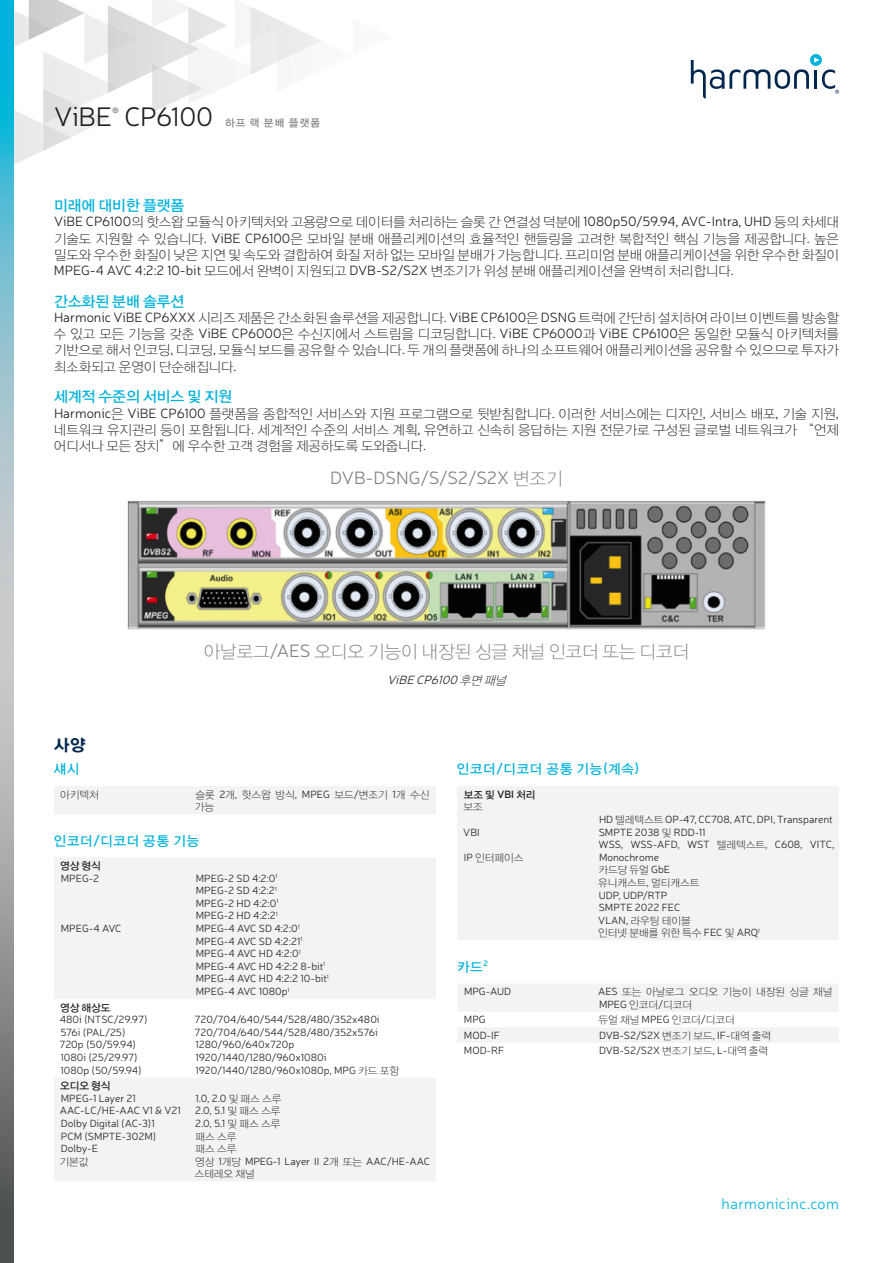
<style>
.page{position:relative;width:893px;height:1263px;background:#fff}
.page>*{position:absolute;margin:0;border:0;box-sizing:border-box;transform-origin:0 0}
.t1{font:300 27px "Neris";letter-spacing:-.01em;color:#231f20}
.t2{font:18px "YDIYGO310";color:#808285}
.t3{font:300 18px "Neris";color:#808285}
.t4{font:16.5px "YDIYGO350";color:#00264d}
.t5{font:15px "YDIYGO330";color:#00b2dc}
.t6{font:300 15px "Neris";letter-spacing:.03em;color:#00b2dc}
.t7{font:13.5px/16.2px "YDIYGO310";color:#231f20;text-align:justify}
.t8{font:13.5px "YDIYGO330";letter-spacing:.055em;color:#00b2dc}
.t9{font:italic 300 12px "Neris";color:#231f20}
.t10{font:300 10.5px/12.6px "Neris";color:#231f20}
.t11{font:10.5px/12.6px "YDIYGO310";color:#231f20}
.t12{font:10.5px "YDIYGO330";color:#231f20}
.t13{font:10.5px "YDIYGO330";letter-spacing:.12em;color:#808285}
.t14{font:300 7.8px "Neris";color:#231f20}
.s1{font-family:"Neris";font-weight:300}
.s2{font-family:"YDIYGO310";font-weight:400}
.s3{font-family:"Neris";font-weight:600}
</style>
<div class="page">
<svg style="left:14px;top:0;width:307px;height:164px"></svg>
<svg style="left:810px;top:54px;width:12px;height:12px"></svg>
<svg style="left:691px;top:57px;width:148px;height:42px"></svg>
<svg style="left:0;top:0;width:14px;height:1263px;background:#82a9b2"></svg>
<img style="left:127px;top:500px;width:639px;height:130px">
<div style="left:54px;top:786px;width:382px;height:28px;background:#f2f3f4"></div>
<svg style="left:54px;top:858px;width:382px;height:323px;fill:#f2f3f4"></svg>
<div style="left:457px;top:786px;width:382px;height:154px;background:#f2f3f4"></div>
<svg style="left:457px;top:984px;width:382px;height:59px"></svg>
<h1 class="t1" style="left:54px;top:100px;width:60px">ViBE</h1>
<p class="t14" style="left:113px;top:105px;width:8px">®</p>
<h1 class="t1" style="left:125px;top:100px;width:90px">CP6100</h1>
<p class="t13" style="left:225px;top:117px;width:97px">하프 랙 분배 플랫폼</p>
<h3 class="t5" style="left:54px;top:197px;width:132px">미래에 대비한 플랫폼</h3>
<p class="t7" style="left:54px;top:214px;width:786px"><span class="s1">ViBE CP6100</span>의 핫스왑 모듈식 아키텍처와 고용량으로 데이터를 처리하는 슬롯 간 연결성 덕분에 <span class="s1">1080p50/59.94, AVC-Intra, UHD</span> 등의 차세대 기술도 지원할 수 있습니다<span class="s1">. ViBE CP6100</span>은 모바일 분배 애플리케이션의 효율적인 핸들링을 고려한 복합적인 핵심 기능을 제공합니다<span class="s1">.</span> 높은 밀도와 우수한 화질이 낮은 지연 및 속도와 결합하여 화질 저하 없는 모바일 분배가 가능합니다<span class="s1">.</span> 프리미엄 분배 애플리케이션을 위한 우수한 화질이 <span class="s1">MPEG-4 AVC 4:2:2 10-bit</span> 모드에서 완벽이 지원되고 <span class="s1">DVB-S2/S2X</span> 변조기가 위성 분배 애플리케이션을 완벽히 처리합니다<span class="s1">.</span></p>
<h3 class="t5" style="left:54px;top:293px;width:132px">간소화된 분배 솔루션</h3>
<p class="t7" style="left:54px;top:310px;width:787px"><span class="s1">Harmonic ViBE CP6XXX</span> 시리즈 제품은 간소화된 솔루션을 제공합니다<span class="s1">. ViBE CP6100</span>은 <span class="s1">DSNG</span> 트럭에 간단히 설치하여 라이브 이벤트를 방송할 수 있고 모든 기능을 갖춘 <span class="s1">ViBE CP6000</span>은 수신지에서 스트림을 디코딩합니다<span class="s1">. ViBE CP6000</span>과 <span class="s1">ViBE CP6100</span>은 동일한 모듈식 아키텍처를 기반으로 해서 인코딩<span class="s1">,</span> 디코딩<span class="s1">,</span> 모듈식 보드를 공유할 수 있습니다<span class="s1">.</span> 두 개의 플랫폼에 하나의 소프트웨어 애플리케이션을 공유할 수 있으므로 투자가 최소화되고 운영이 단순해집니다<span class="s1">.</span></p>
<h3 class="t5" style="left:54px;top:388px;width:180px">세계적 수준의 서비스 및 지원</h3>
<p class="t7" style="left:54px;top:406px;width:786px"><span class="s1">Harmonic</span>은 <span class="s1">ViBE CP6100</span> 플랫폼을 종합적인 서비스와 지원 프로그램으로 뒷받침합니다<span class="s1">.</span> 이러한 서비스에는 디자인<span class="s1">,</span> 서비스 배포<span class="s1">,</span> 기술 지원<span class="s1">, </span>네트워크 유지관리 등이 포함됩니다<span class="s1">.</span> 세계적인 수준의 서비스 계획<span class="s1">,</span> 유연하고 신속히 응답하는 지원 전문가로 구성된 글로벌 네트워크가 “언제 어디서나 모든 장치”에 우수한 고객 경험을 제공하도록 도와줍니다<span class="s1">.</span></p>
<h2 class="t3" style="left:330px;top:467px;width:234px">DVB-DSNG/S/S2/S2X <span class="s2">변조기</span></h2>
<h3 class="t4" style="left:54px;top:737px;width:33px">사양</h3>
<h2 class="t2" style="left:204px;top:642px;width:487px">아날로그<span class="s1">/AES</span> 오디오 기능이 내장된 싱글 채널 인코더 또는 디코더</h2>
<p class="t9" style="left:387px;top:672px;width:124px">ViBECP6100 <span class="s2">후면 패널</span></p>
<p class="t8" style="left:54px;top:762px;width:27px">섀시</p>
<p class="t11" style="left:60px;top:788px;width:40px">아키텍처</p>
<p class="t11" style="left:195px;top:788px;width:236px">슬롯 <span class="s1">2</span>개<span class="s1">,</span> 핫스왑 방식<span class="s1">, MPEG</span> 보드<span class="s1">/</span>변조기 <span class="s1">1</span>개 수신 가능</p>
<p class="t8" style="left:54px;top:833px;width:147px">인코더<span class="s3">/</span>디코더 공통 기능</p>
<p class="t12" style="left:60px;top:860px;width:42px">영상 형식</p>
<p class="t10" style="left:61px;top:871px;width:40px">MPEG-2</p>
<p class="t10" style="left:196px;top:871px;width:134px">MPEG-2 SD 4:2:0<sup>1<br></sup>MPEG-2 SD 4:2:2<sup>1<br></sup>MPEG-2 HD 4:2:0<sup>1<br></sup>MPEG-2 HD 4:2:2<sup>1<br></sup>MPEG-4 AVC SD 4:2:0<sup>1<br></sup>MPEG-4 AVC SD 4:2:21<sup>1<br></sup>MPEG-4 AVC HD 4:2:0<sup>1<br></sup>MPEG-4 AVC HD 4:2:2 8-bit<sup>1<br></sup>MPEG-4 AVC HD 4:2:2 10-bit<sup>1<br></sup>MPEG-4 AVC 1080p<sup>1</sup></p>
<p class="t10" style="left:61px;top:922px;width:62px">MPEG-4 AVC</p>
<p class="t12" style="left:60px;top:1002px;width:52px">영상 해상도</p>
<p class="t10" style="left:60px;top:1013px;width:90px">480i (NTSC/29.97)<br>576i (PAL/25)<br>720p (50/59.94)<br>1080i (25/29.97)<br>1080p (50/59.94)</p>
<p class="t10" style="left:195px;top:1013px;width:206px">720/704/640/544/528/480/352x480i<br>720/704/640/544/528/480/352x576i<br>1280/960/640x720p<br>1920/1440/1280/960x1080i<br>1920/1440/1280/960x1080p, MPG <span class="s2">카드 포함</span></p>
<p class="t12" style="left:60px;top:1080px;width:52px">오디오 형식</p>
<p class="t10" style="left:60px;top:1091px;width:122px">MPEG-1 Layer 21<br>AAC-LC/HE-AAC V1 &amp; V21<br>Dolby Digital (AC-3)1<br>PCM (SMPTE-302M)<br>Dolby-E</p>
<p class="t11" style="left:60px;top:1155px;width:30px">기본값</p>
<p class="t10" style="left:195px;top:1091px;width:88px;text-align:justify">1.0, 2.0 <span class="s2">및 패스 스루 </span>2.0, 5.1 <span class="s2">및 패스 스루 </span>2.0, 5.1 <span class="s2">및 패스 스루</span></p>
<p class="t11" style="left:196px;top:1130px;width:42px">패스 스루 패스 스루</p>
<p class="t10" style="left:195px;top:1154px;width:237px"><span class="s2">영상</span> 1<span class="s2">개당</span> MPEG-1 Layer II 2<span class="s2">개 또는</span> AAC/HE-AAC</p>
<p class="t11" style="left:195px;top:1168px;width:62px">스테레오 채널</p>
<p class="t8" style="left:457px;top:762px;width:184px">인코더<span class="s3">/</span>디코더 공통 기능<span class="s3">(</span>계속<span class="s3">)</span></p>
<p class="t12" style="left:464px;top:789px;width:73px">보조 및 <span class="s3">VBI</span> 처리</p>
<p class="t11" style="left:463px;top:801px;width:21px">보조</p>
<p class="t10" style="left:463px;top:825px;width:18px">VBI</p>
<p class="t11" style="left:464px;top:851px;width:61px"><span class="s1">IP</span> 인터페이스</p>
<p class="t10" style="left:599px;top:813px;width:237px">HD <span class="s2">텔레텍스트</span> OP-47, CC708, ATC, DPI, Transparent<br>SMPTE 2038 <span class="s2">및</span> RDD-11<br>WSS, WSS-AFD, WST <span class="s2">텔레텍스트</span>, C608, VITC,<br>Monochrome</p>
<p class="t11" style="left:598px;top:864px;width:103px">카드당 듀얼 <span class="s1">GbE </span>유니캐스트<span class="s1">,</span> 멀티캐스트</p>
<p class="t10" style="left:599px;top:888px;width:83px">UDP, UDP/RTP<br>SMPTE 2022 FEC</p>
<p class="t11" style="left:598px;top:914px;width:163px"><span class="s1">VLAN,</span> 라우팅 테이블<br>인터넷 분배를 위한 특수 <span class="s1">FEC</span> 및 <span class="s1">ARQ</span><sup>1</sup></p>
<p class="t8" style="left:457px;top:959px;width:32px">카드<sup>2</sup></p>
<p class="t10" style="left:464px;top:985px;width:49px">MPG-AUD</p>
<p class="t11" style="left:598px;top:986px;width:236px"><span class="s1">AES</span> 또는 아날로그 오디오 기능이 내장된 싱글 채널<br><span class="s1">MPEG</span> 인코더<span class="s1">/</span>디코더</p>
<p class="t10" style="left:464px;top:1013px;width:23px">MPG</p>
<p class="t11" style="left:598px;top:1014px;width:138px">듀얼 채널 <span class="s1">MPEG</span> 인코더<span class="s1">/</span>디코더</p>
<p class="t10" style="left:464px;top:1028px;width:37px">MOD-IF</p>
<p class="t10" style="left:599px;top:1028px;width:174px">DVB-S2/S2X <span class="s2">변조기 보드</span>, IF-<span class="s2">대역 출력</span></p>
<p class="t10" style="left:464px;top:1044px;width:42px">MOD-RF</p>
<p class="t10" style="left:599px;top:1044px;width:171px">DVB-S2/S2X <span class="s2">변조기 보드</span>, L-<span class="s2">대역 출력</span></p>
<h3 class="t6" style="left:722px;top:1194px;width:119px">harmonicinc.com</h3>
</div>
